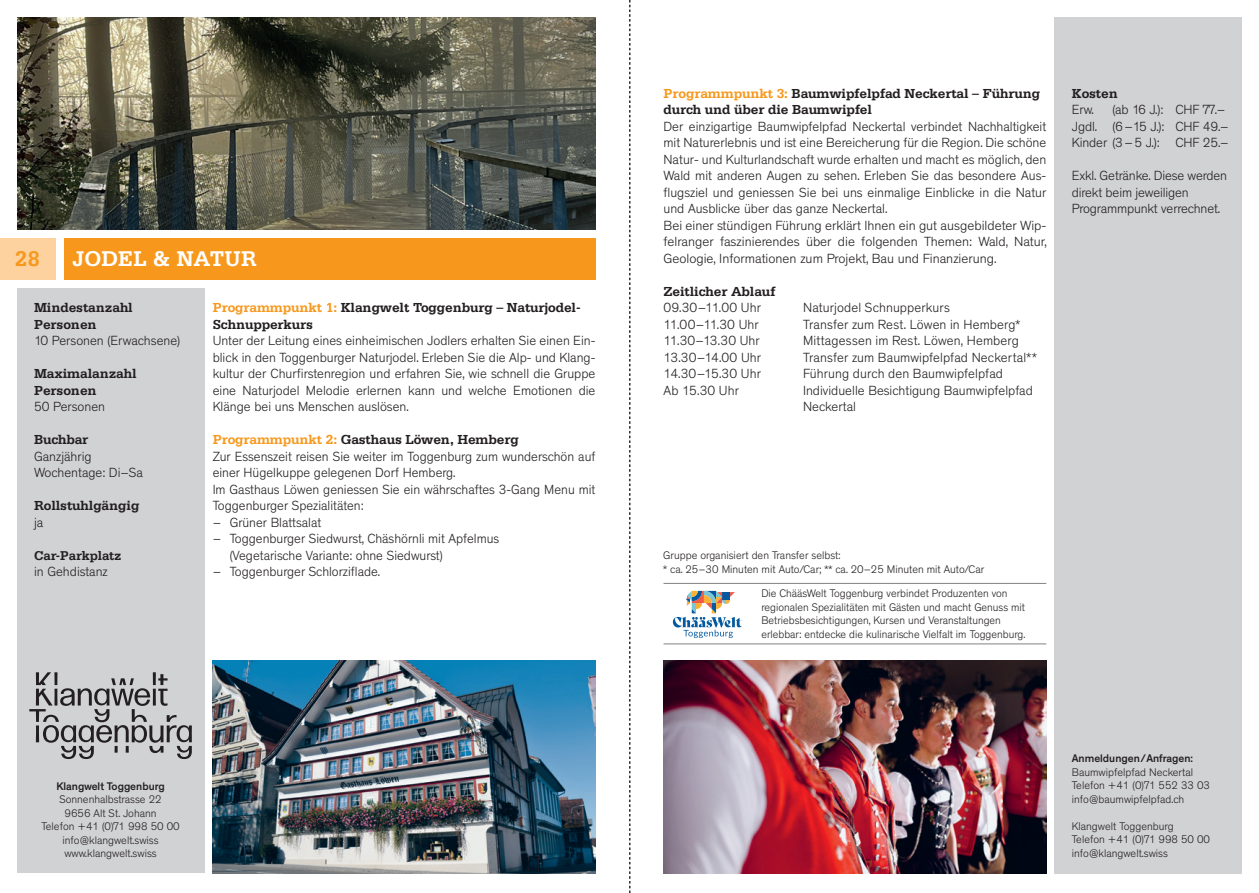
<style>
.page{position:relative;width:1259px;height:893px;background:#fff}
.page>*{position:absolute;margin:0;border:0;box-sizing:border-box;transform-origin:0 0}
.t1{font:700 22.5px "Serifa Std";color:#fff}
.t2{font:700 22.5px "Serifa Std";color:#f7981d}
.t3{font:700 13.8px/16.5px "Serifa Std";letter-spacing:-.01em;color:#231f20}
.t4{font:300 13.5px/16.5px "Theinhardt";color:#231f20}
.t5{font:700 13.5px "Serifa Std";letter-spacing:-.01em;color:#231f20}
.t6{font:300 11.25px/13.5px "Theinhardt";color:#231f20}
.t7{font:500 11.25px "Theinhardt";color:#231f20}
.s1{color:#f7981d}
</style>
<div class="page">
<div style="left:17px;top:289px;width:187px;height:584px;background:#d1d2d4"></div>
<img style="left:213px;top:660px;width:382px;height:213px">
<div style="left:1054px;top:17px;width:188px;height:856px;background:#d1d2d4"></div>
<img style="left:663px;top:660px;width:383px;height:213px">
<svg style="left:673px;top:591px;width:69px;height:47px"></svg>
<hr style="left:663px;top:583px;width:383px;height:1px;background:#808285">
<hr style="left:663px;top:644px;width:383px;height:1px;background:#808285">
<svg style="left:29px;top:672px;width:163px;height:87px"></svg>
<img style="left:17px;top:17px;width:578px;height:212px">
<svg style="left:629px;top:0;width:1px;height:893px"></svg>
<div style="left:0;top:238px;width:55px;height:41px;background:#fdd29f"></div>
<div style="left:64px;top:238px;width:531px;height:41px;background:#f7981d"></div>
<h1 class="t2" style="left:15px;top:245px;width:26px">28</h1>
<h1 class="t1" style="left:72px;top:245px;width:186px">JODEL &amp; NATUR</h1>
<p class="t3" style="left:34px;top:299px;width:100px">Mindestanzahl<br>Personen</p>
<p class="t4" style="left:34px;top:333px;width:148px">10 Personen (Erwachsene)</p>
<p class="t3" style="left:34px;top:365px;width:104px">Maximalanzahl<br>Personen</p>
<p class="t4" style="left:34px;top:399px;width:73px">50 Personen</p>
<p class="t3" style="left:34px;top:431px;width:56px">Buchbar</p>
<p class="t4" style="left:34px;top:448px;width:111px">Ganzjährig<br>Wochentage: Di–Sa</p>
<p class="t3" style="left:34px;top:497px;width:107px">Rollstuhlgängig</p>
<p class="t4" style="left:34px;top:514px;width:11px">ja</p>
<p class="t5" style="left:34px;top:547px;width:89px">Car-Parkplatz</p>
<p class="t4" style="left:34px;top:564px;width:75px">in Gehdistanz</p>
<p class="t3" style="left:213px;top:299px;width:369px"><span class="s1">Programmpunkt 1:</span> Klangwelt Toggenburg – Naturjodel-<br>Schnupperkurs</p>
<p class="t4" style="left:213px;top:333px;width:384px;text-align:justify">Unter der Leitung eines einheimischen Jodlers erhalten Sie einen Ein&shy;blick in den Toggenburger Naturjodel. Erleben Sie die Alp- und Klang&shy;kultur der Churfirstenregion und erfahren Sie, wie schnell die Gruppe eine Naturjodel Melodie erlernen kann und welche Emotionen die Klänge bei uns Menschen auslösen.</p>
<p class="t3" style="left:213px;top:431px;width:308px"><span class="s1">Programmpunkt 2:</span> Gasthaus Löwen, Hemberg</p>
<p class="t4" style="left:213px;top:448px;width:384px">Zur Essenszeit reisen Sie weiter im Toggenburg zum wunderschön auf einer Hügelkuppe gelegenen Dorf Hemberg.<br>Im Gasthaus Löwen geniessen Sie ein währschaftes 3-Gang Menu mit Toggenburger Spezialitäten:</p>
<p class="t4" style="left:213px;top:514px;width:110px">– Grüner Blattsalat</p>
<p class="t4" style="left:230px;top:531px;width:271px;text-indent:-17px">– Toggenburger Siedwurst, Chäshörnli mit Apfelmus (Vegetarische Variante: ohne Siedwurst)</p>
<p class="t4" style="left:213px;top:564px;width:169px">– Toggenburger Schlorziflade.</p>
<p class="t7" style="left:57px;top:779px;width:110px">Klangwelt Toggenburg</p>
<p class="t6" style="left:41px;top:793px;width:140px;text-align:center">Sonnenhalbstrasse 22<br>9656 Alt St. Johann<br>Telefon +41 (0)71 998 50 00 info@klangwelt.swiss www.klangwelt.swiss</p>
<p class="t3" style="left:663px;top:85px;width:378px"><span class="s1">Programmpunkt 3:</span> Baumwipfelpfad Neckertal – Führung durch und über die Baumwipfel</p>
<p class="t4" style="left:663px;top:118px;width:385px">Der einzigartige Baumwipfelpfad Neckertal verbindet Nachhaltigkeit mit Naturerlebnis und ist eine Bereicherung für die Region. Die schöne Natur- und Kulturlandschaft wurde erhalten und macht es möglich, den Wald mit anderen Augen zu sehen. Erleben Sie das besondere Aus&shy;flugsziel und geniessen Sie bei uns einmalige Einblicke in die Natur und Ausblicke über das ganze Neckertal.<br>Bei einer stündigen Führung erklärt Ihnen ein gut ausgebildeter Wip&shy;felranger faszinierendes über die folgenden Themen: Wald, Natur, Geologie, Informationen zum Projekt, Bau und Finanzierung.</p>
<p class="t3" style="left:663px;top:283px;width:114px">Zeitlicher Ablauf</p>
<p class="t4" style="left:663px;top:300px;width:99px">09.30–11.00 Uhr</p>
<p class="t4" style="left:803px;top:300px;width:148px">Naturjodel Schnupperkurs</p>
<p class="t4" style="left:663px;top:316px;width:97px">11.00–11.30 Uhr</p>
<p class="t4" style="left:803px;top:316px;width:219px">Transfer zum Rest. Löwen in Hemberg*</p>
<p class="t4" style="left:663px;top:333px;width:98px">11.30–13.30 Uhr</p>
<p class="t4" style="left:803px;top:333px;width:217px">Mittagessen im Rest. Löwen, Hemberg</p>
<p class="t4" style="left:663px;top:349px;width:99px">13.30–14.00 Uhr</p>
<p class="t4" style="left:803px;top:349px;width:235px">Transfer zum Baumwipfelpfad Neckertal**</p>
<p class="t4" style="left:663px;top:366px;width:99px">14.30–15.30 Uhr</p>
<p class="t4" style="left:803px;top:366px;width:201px">Führung durch den Baumwipfelpfad</p>
<p class="t4" style="left:663px;top:382px;width:77px">Ab 15.30 Uhr</p>
<p class="t4" style="left:803px;top:382px;width:231px">Individuelle Besichtigung Baumwipfelpfad<br>Neckertal</p>
<p class="t3" style="left:1071px;top:85px;width:48px">Kosten</p>
<p class="t4" style="left:1071px;top:102px;width:23px">Erw.</p>
<p class="t4" style="left:1071px;top:102px;width:158px;text-indent:40px">(ab 16 J.): CHF 77.–<br>Jgdl. (6–15 J.): CHF 49.–<br>Kinder (3–5 J.): CHF 25.–</p>
<p class="t4" style="left:1071px;top:168px;width:157px">Exkl. Getränke. Diese werden direkt beim jeweiligen<br>Programmpunkt verrechnet.</p>
<p class="t6" style="left:663px;top:549px;width:323px">Gruppe organisiert den Transfer selbst:<br>* ca. 25–30 Minuten mit Auto/Car; ** ca. 20–25 Minuten mit Auto/Car</p>
<p class="t6" style="left:761px;top:587px;width:265px">Die ChääsWelt Toggenburg verbindet Produzenten von regionalen Spezialitäten mit Gästen und macht Genuss mit Betriebsbesichtigungen, Kursen und Veranstaltungen erlebbar: entdecke die kulinarische Vielfalt im Toggenburg.</p>
<p class="t7" style="left:1071px;top:752px;width:123px">Anmeldungen/Anfragen:</p>
<p class="t6" style="left:1071px;top:765px;width:140px">Baumwipfelpfad Neckertal<br>Telefon +41 (0)71 552 33 03 info@baumwipfelpfad.ch</p>
<p class="t6" style="left:1071px;top:819px;width:140px">Klangwelt Toggenburg<br>Telefon +41 (0)71 998 50 00 info@klangwelt.swiss</p>
</div>
